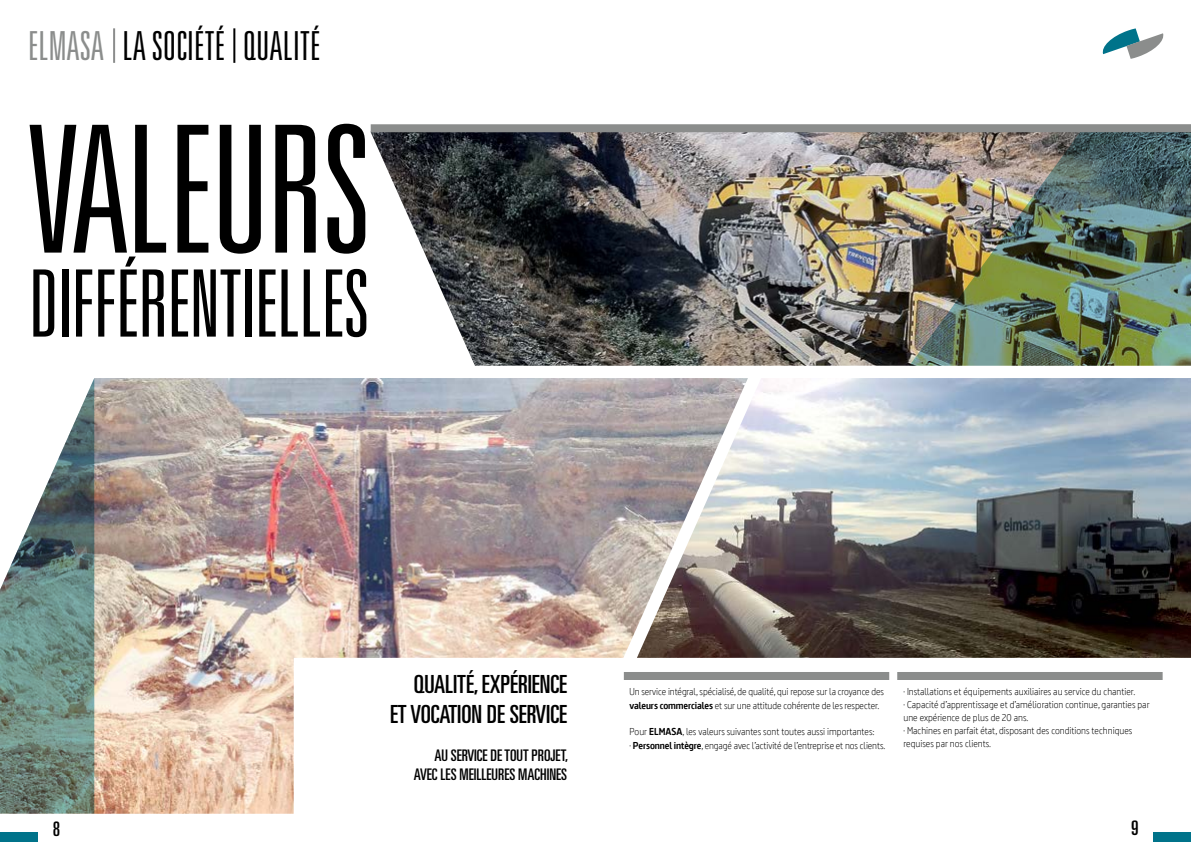
<style>
.page{position:relative;width:1191px;height:842px;background:#fff}
.page>*{position:absolute;margin:0;border:0;box-sizing:border-box;transform-origin:0 0}
.t1{font:300 ultra-condensed 177px "Univers LT Std";letter-spacing:-.02em;color:#000}
.t2{font:300 ultra-condensed 93px "Univers LT Std";letter-spacing:-.02em;color:#000}
.t3{font:300 ultra-condensed 40px "Univers LT Std";color:#000}
.t4{font:ultra-condensed 25px/30px "Univers LT Std";color:#000;text-align:right}
.t5{font:ultra-condensed 20px "Univers LT Std";color:#000}
.t6{font:ultra-condensed 16px/19px "Univers LT Std";color:#000;text-align:right}
.t7{font:300 10px/13px "Dsignes";color:#000}
.s1{color:#8b8d8c}
.s2{font-weight:700}
</style>
<div class="page">
<div style="left:0;top:832px;width:38px;height:10px;background:#00738a"></div>
<div style="left:1153px;top:832px;width:38px;height:10px;background:#00738a"></div>
<img style="left:94px;top:378px;width:543px;height:436px">
<img style="left:371px;top:132px;width:538px;height:234px">
<div style="left:624px;top:672px;width:265px;height:8px;background:#8b8d8c"></div>
<img style="left:909px;top:132px;width:282px;height:234px">
<div style="left:897px;top:672px;width:265px;height:8px;background:#8b8d8c"></div>
<img style="left:637px;top:378px;width:554px;height:280px">
<div style="left:371px;top:124px;width:820px;height:8px;background:#8b8d8c"></div>
<svg style="left:0;top:379px;width:94px;height:435px"></svg>
<svg style="left:1102px;top:28px;width:62px;height:31px"></svg>
<hr style="left:113px;top:28px;width:2px;height:35px;background:#8b8d8c">
<hr style="left:233px;top:28px;width:2px;height:35px;background:#000">
<h3 class="t3" style="left:28px;top:25px;width:294px"><span class="s1">ELMASA</span> LA SOCIÉTÉ QUALITÉ</h3>
<h1 class="t1" style="left:28px;top:98px;width:344px">VALEURS</h1>
<h2 class="t2" style="left:28px;top:255px;width:342px">DIFFÉRENTIELLES</h2>
<h3 class="t4" style="left:390px;top:669px;width:178px">QUALITÉ, EXPÉRIENCE<br>ET VOCATION DE SERVICE</h3>
<h3 class="t6" style="left:414px;top:746px;width:155px">AU SERVICE DE TOUT PROJET,<br>AVEC LES MEILLEURES MACHINES</h3>
<p class="t7" style="left:629px;top:684px;width:256px;line-height:14px">Un service intégral, spécialisé, de qualité, qui repose sur la croyance des <span class="s2">valeurs commerciales</span> et sur une attitude cohérente de les respecter.</p>
<p class="t7" style="left:629px;top:724px;width:257px;line-height:14px">Pour <span class="s2">ELMASA</span>, les valeurs suivantes sont toutes aussi importantes:<br>· <span class="s2">Personnel intègre</span>, engagé avec l’activité de l’entreprise et nos clients.</p>
<p class="t7" style="left:903px;top:685px;width:247px">· Installations et équipements auxiliaires au service du chantier.<br>· Capacité d’apprentissage et d’amélioration continue, garanties par une expérience de plus de 20 ans.<br>· Machines en parfait état, disposant des conditions techniques requises par nos clients.</p>
<h3 class="t5" style="left:53px;top:818px;width:9px">8</h3>
<h3 class="t5" style="left:1131px;top:817px;width:9px">9</h3>
</div>
